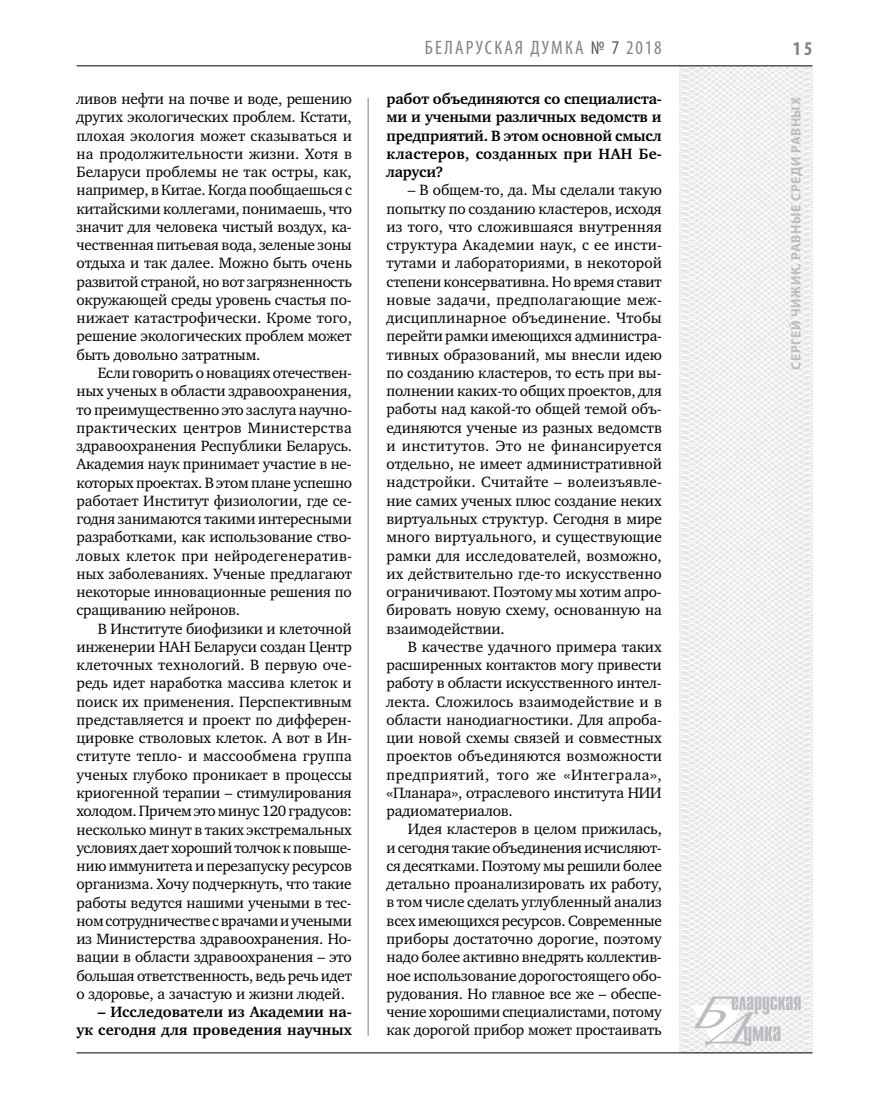
<style>
.page{position:relative;width:872px;height:1106px;background:#fff}
.page>*{position:absolute;margin:0;border:0;box-sizing:border-box;transform-origin:0 0}
.t1{font:condensed 19.5px "Myriad Pro";letter-spacing:.11em;color:#808285}
.t2{font:700 condensed 19.5px "Myriad Pro";color:#808285}
.t3{font:15.3px/18.3px "Charter C";letter-spacing:-.01em;color:#000;text-align:justify}
.t4{font:700 15.3px/18.3px "Charter C";letter-spacing:.005em;color:#000;text-align:right}
.t5{font:700 13.5px "Myriad Pro";letter-spacing:.04em;color:#bcbdc0}
.s1{color:#58595b}
</style>
<div class="page">
<hr style="left:368px;top:98px;width:1px;height:938px;background:#808285">
<svg style="left:621px;top:65px;width:192px;height:989px"></svg>
<svg style="left:691px;top:996px;width:109px;height:53px"></svg>
<hr style="left:77px;top:65px;width:735px;height:1px;background:#000">
<hr style="left:77px;top:1052px;width:735px;height:1px;background:#000">
<p class="t3" style="left:77px;top:90px;width:277px">ливов нефти на почве и воде, решению других экологических проблем. Кстати, плохая экология может сказываться и на продолжительности жизни. Хотя в Беларуси проблемы не так остры, как, например, в Китае. Когда пообщаешься с китайскими коллегами, понимаешь, что значит для человека чистый воздух, ка&shy;чественная питьевая вода, зеленые зоны отдыха и так далее. Можно быть очень развитой страной, но вот загрязненность окружающей среды уровень счастья по&shy;нижает катастрофически. Кроме того, решение экологических проблем может быть довольно затратным.</p>
<p class="t3" style="left:77px;top:364px;width:277px;text-indent:21px">Если говорить о новациях отечествен&shy;ных ученых в области здравоохранения, то преимущественно это заслуга научно&shy;практических центров Министерства здравоохранения Республики Беларусь.<br>Академия наук принимает участие в не&shy;которых проектах. В этом плане успешно работает Институт физиологии, где се&shy;годня занимаются такими интересными разработками, как использование ство&shy;ловых клеток при нейродегенератив&shy;ных заболеваниях. Ученые предлагают некоторые инновационные решения по сращиванию нейронов.</p>
<p class="t3" style="left:77px;top:619px;width:277px;text-indent:21px">В Институте биофизики и клеточной инженерии НАН Беларуси создан Центр клеточных технологий. В первую оче&shy;редь идет наработка массива клеток и поиск их применения. Перспективным представляется и проект по дифферен&shy;цировке стволовых клеток. А вот в Ин&shy;ституте тепло- и массообмена группа ученых глубоко проникает в процессы криогенной терапии – стимулирования холодом. Причем это минус 120 градусов: несколько минут в таких экстремальных условиях дает хороший толчок к повыше&shy;нию иммунитета и перезапуску ресурсов организма. Хочу подчеркнуть, что такие работы ведутся нашими учеными в тес&shy;ном сотрудничестве с врачами и учеными из Министерства здравоохранения. Но&shy;вации в области здравоохранения – это большая ответственность, ведь речь идет о здоровье, а зачастую и жизни людей.</p>
<p class="t4" style="left:77px;top:1003px;width:277px">– Исследователи из Академии на-<br>ук сегодня для проведения научных</p>
<p class="t1" style="left:425px;top:36px;width:238px">БЕЛАРУСКАЯ ДУМКА <span class="s1">№ 7</span> 2018</p>
<p class="t2" style="left:793px;top:37px;width:21px">15</p>
<p class="t4" style="left:386px;top:90px;width:277px;text-align:justify">работ объединяются со специалиста&shy;ми и учеными различных ведомств и предприятий. В этом основной смысл кластеров, созданных при НАН Бе&shy;ларуси?</p>
<p class="t3" style="left:386px;top:181px;width:277px;text-indent:21px">– В общем-то, да. Мы сделали такую попытку по созданию кластеров, исходя из того, что сложившаяся внутренняя структура Академии наук, с ее инсти&shy;тутами и лабораториями, в некоторой степени консервативна. Но время ставит новые задачи, предполагающие меж&shy;дисциплинарное объединение. Чтобы перейти рамки имеющихся администра&shy;тивных образований, мы внесли идею по созданию кластеров, то есть при вы&shy;полнении каких-то общих проектов, для работы над какой-то общей темой объ&shy;единяются ученые из разных ведомств и институтов. Это не финансируется отдельно, не имеет административной надстройки. Считайте – волеизъявле&shy;ние самих ученых плюс создание неких виртуальных структур. Сегодня в мире много виртуального, и существующие рамки для исследователей, возможно, их действительно где-то искусственно ограничивают. Поэтому мы хотим апро&shy;бировать новую схему, основанную на взаимодействии.</p>
<p class="t3" style="left:386px;top:637px;width:277px;text-indent:21px">В качестве удачного примера таких расширенных контактов могу привести работу в области искусственного интел&shy;лекта. Сложилось взаимодействие и в области нанодиагностики. Для апроба&shy;ции новой схемы связей и совместных проектов объединяются возможности предприятий, того же «Интеграла», «Планара», отраслевого института НИИ радиоматериалов.</p>
<p class="t3" style="left:386px;top:820px;width:277px;text-indent:21px">Идея кластеров в целом прижилась, и сегодня такие объединения исчисляют&shy;ся десятками. Поэтому мы решили более детально проанализировать их работу, в том числе сделать углубленный анализ всех имеющихся ресурсов. Современные приборы достаточно дорогие, поэтому надо более активно внедрять коллектив&shy;ное использование дорогостоящего обо&shy;рудования. Но главное все же – обеспе&shy;чение хорошими специалистами, потому как дорогой прибор может простаивать</p>
<p class="t5" style="left:787px;top:369px;width:274px;rotate:-90deg">Сергей Чижик. Равные среди равных</p>
</div>
